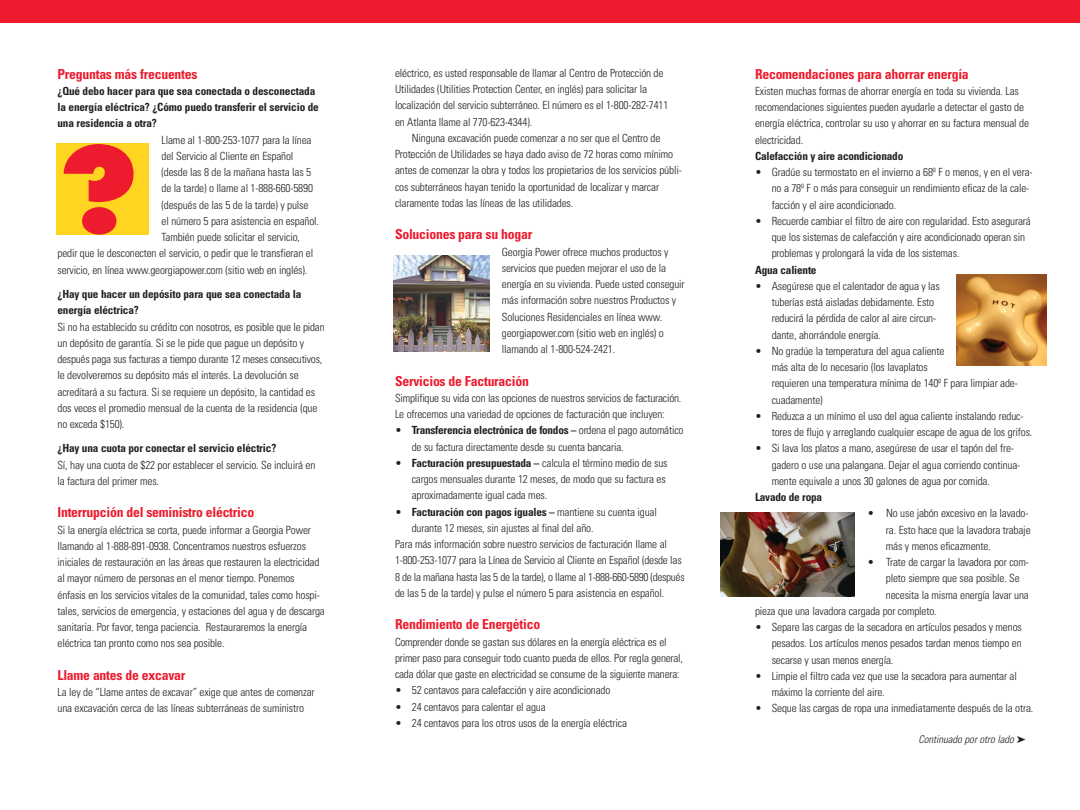
<style>
.page{position:relative;width:1080px;height:810px;background:#fff}
.page>*{position:absolute;margin:0;border:0;box-sizing:border-box;transform-origin:0 0}
.t1{font:800 109.62px "Futura";color:#ed1b2d;scale:1.05 1}
.t2{font:700 condensed 13.75px "Univers";letter-spacing:-.02em;color:#ed1b2d}
.t3{font:300 condensed 11.25px/16.2px "Univers";letter-spacing:-.015em;color:#231f20}
.t4{font:700 condensed 11.25px/16.2px "Univers";letter-spacing:-.015em;color:#231f20}
.t5{font:italic 300 condensed 10.62px "Univers";color:#231f20}
.s1{font-weight:700}
.s2{font-weight:300}
</style>
<div class="page">
<img style="left:956px;top:274px;width:90px;height:92px">
<img style="left:720px;top:512px;width:135px;height:84px">
<div style="left:56px;top:143px;width:93px;height:91px;background:#ffd521"></div>
<img style="left:394px;top:255px;width:95px;height:97px">
<div style="left:0;top:0;width:1080px;height:22px;background:#ed1b2d"></div>
<p class="t2" style="left:58px;top:69px;width:142px">Preguntas más frecuentes</p>
<p class="t4" style="left:58px;top:84px;width:263px">¿Qué debo hacer para que sea conectada o desconectada la energía eléctrica? ¿Cómo puedo transferir el servicio de una residencia a otra?</p>
<p class="t3" style="left:162px;top:133px;width:152px">Llame al 1-800-253-1077 para la línea</p>
<p class="t3" style="left:162px;top:149px;width:133px">del Servicio al Cliente en Español</p>
<p class="t3" style="left:162px;top:165px;width:151px">(desde las 8 de la mañana hasta las 5</p>
<p class="t3" style="left:162px;top:181px;width:153px">de la tarde) o llame al 1-888-660-5890</p>
<p class="t3" style="left:162px;top:198px;width:148px">(después de las 5 de la tarde) y pulse</p>
<p class="t3" style="left:162px;top:214px;width:159px">el número 5 para asistencia en español.</p>
<p class="t3" style="left:162px;top:230px;width:140px">También puede solicitar el servicio,</p>
<p class="t3" style="left:58px;top:246px;width:257px">pedir que le desconecten el servicio, o pedir que le transfieran el</p>
<p class="t3" style="left:58px;top:263px;width:251px">servicio, en línea www.georgiapower.com (sitio web en inglés).</p>
<p class="t4" style="left:58px;top:287px;width:245px">¿Hay que hacer un depósito para que sea conectada la energía eléctrica?</p>
<p class="t3" style="left:58px;top:320px;width:269px">Si no ha establecido su crédito con nosotros, es posible que le pidan un depósito de garantía. Si se le pide que pague un depósito y después paga sus facturas a tiempo durante 12 meses consecutivos, le devolveremos su depósito más el interés. La devolución se acreditará a su factura. Si se requiere un depósito, la cantidad es dos veces el promedio mensual de la cuenta de la residencia (que no exceda $150).</p>
<p class="t4" style="left:58px;top:441px;width:220px">¿Hay una cuota por conectar el servicio eléctric?</p>
<p class="t3" style="left:58px;top:458px;width:259px">Sí, hay una cuota de $22 por establecer el servicio. Se incluirá en la factura del primer mes.</p>
<p class="t2" style="left:58px;top:507px;width:198px">Interrupción del seministro eléctrico</p>
<p class="t3" style="left:58px;top:523px;width:269px">Si la energía eléctrica se corta, puede informar a Georgia Power llamando al 1-888-891-0938. Concentramos nuestros esfuerzos iniciales de restauración en las áreas que restauren la electricidad al mayor número de personas en el menor tiempo. Ponemos énfasis en los servicios vitales de la comunidad, tales como hospi&shy;tales, servicios de emergencia, y estaciones del agua y de descarga sanitaria. Por favor, tenga paciencia. Restauraremos la energía eléctrica tan pronto como nos sea posible.</p>
<p class="t2" style="left:58px;top:670px;width:129px">Llame antes de excavar</p>
<p class="t3" style="left:58px;top:685px;width:259px">La ley de “Llame antes de excavar” exige que antes de comenzar una excavación cerca de las líneas subterráneas de suministro</p>
<h1 class="t1" style="left:58px;top:144px;width:78px">?</h1>
<p class="t3" style="left:395px;top:66px;width:275px">eléctrico, es usted responsable de llamar al Centro de Protección de Utilidades (Utilities Protection Center, en inglés) para solicitar la localización del servicio subterráneo. El número es el 1-800-282-7411 en Atlanta llame al 770-623-4344).</p>
<p class="t3" style="left:395px;top:131px;width:288px;text-indent:17px">Ninguna excavación puede comenzar a no ser que el Centro de Protección de Utilidades se haya dado aviso de 72 horas como mínimo antes de comenzar la obra y todos los propietarios de los servicios públi&shy;cos subterráneos hayan tenido la oportunidad de localizar y marcar claramente todas las líneas de las utilidades.</p>
<p class="t2" style="left:395px;top:229px;width:139px">Soluciones para su hogar</p>
<p class="t3" style="left:502px;top:245px;width:184px">Georgia Power ofrece muchos productos y servicios que pueden mejorar el uso de la energía en su vivienda. Puede usted conseguir más información sobre nuestros Productos y Soluciones Residenciales en línea www. georgiapower.com (sitio web en inglés) o llamando al 1-800-524-2421.</p>
<p class="t2" style="left:395px;top:376px;width:135px">Servicios de Facturación</p>
<p class="t3" style="left:395px;top:391px;width:288px">Simplifique su vida con las opciones de nuestros servicios de facturación.<br>Le ofrecemos una variedad de opciones de facturación que incluyen:</p>
<p class="t3" style="left:412px;top:423px;width:273px;text-indent:-17px">• <span class="s1">Transferencia electrónica de fondos –</span> ordena el pago automático de su factura directamente desde su cuenta bancaria.</p>
<p class="t3" style="left:412px;top:456px;width:257px;text-indent:-17px">• <span class="s1">Facturación presupuestada –</span> calcula el término medio de sus cargos mensuales durante 12 meses, de modo que su factura es aproximadamente igual cada mes.</p>
<p class="t4" style="left:395px;top:505px;width:263px"><span class="s2">•</span> Facturación con pagos iguales – <span class="s2">mantiene su cuenta igual</span></p>
<p class="t3" style="left:412px;top:521px;width:183px">durante 12 meses, sin ajustes al final del año.</p>
<p class="t3" style="left:395px;top:537px;width:274px">Para más información sobre nuestro servicios de facturación llame al</p>
<p class="t3" style="left:395px;top:553px;width:288px">1-800-253-1077 para la Línea de Servicio al Cliente en Español (desde las</p>
<p class="t3" style="left:395px;top:570px;width:291px">8 de la mañana hasta las 5 de la tarde), o llame al 1-888-660-5890 (después</p>
<p class="t3" style="left:395px;top:586px;width:271px">de las 5 de la tarde) y pulse el número 5 para asistencia en español.</p>
<p class="t2" style="left:395px;top:619px;width:147px">Rendimiento de Energético</p>
<p class="t3" style="left:395px;top:635px;width:290px">Comprender donde se gastan sus dólares en la energía eléctrica es el primer paso para conseguir todo cuanto pueda de ellos. Por regla general, cada dólar que gaste en electricidad se consume de la siguiente manera:</p>
<p class="t3" style="left:395px;top:683px;width:217px">• 52 centavos para calefacción y aire acondicionado</p>
<p class="t3" style="left:395px;top:700px;width:152px">• 24 centavos para calentar el agua</p>
<p class="t3" style="left:395px;top:716px;width:234px">• 24 centavos para los otros usos de la energía eléctrica</p>
<p class="t2" style="left:755px;top:69px;width:215px">Recomendaciones para ahorrar energía</p>
<p class="t3" style="left:755px;top:84px;width:276px">Existen muchas formas de ahorrar energía en toda su vivienda. Las recomendaciones siguientes pueden ayudarle a detectar el gasto de energía eléctrica, controlar su uso y ahorrar en su factura mensual de electricidad.</p>
<p class="t4" style="left:755px;top:149px;width:150px">Calefacción y aire acondicionado</p>
<p class="t3" style="left:772px;top:165px;width:262px;text-indent:-17px">• Gradúe su termostato en el invierno a 68º F o menos, y en el vera&shy;no a 78º F o más para conseguir un rendimiento eficaz de la cale&shy;facción y el aire acondicionado.</p>
<p class="t3" style="left:772px;top:214px;width:261px;text-indent:-17px">• Recuerde cambiar el filtro de aire con regularidad. Esto asegurará que los sistemas de calefacción y aire acondicionado operan sin problemas y prolongará la vida de los sistemas.</p>
<p class="t4" style="left:755px;top:263px;width:63px">Agua caliente</p>
<p class="t3" style="left:772px;top:279px;width:170px;text-indent:-17px">• Asegúrese que el calentador de agua y las tuberías está aisladas debidamente. Esto reducirá la pérdida de calor al aire circun&shy;dante, ahorrándole energía.</p>
<p class="t3" style="left:772px;top:344px;width:248px;text-indent:-17px">• No gradúe la temperatura del agua caliente<br>más alta de lo necesario (los lavaplatos<br>requieren una temperatura mínima de 140º F para limpiar ade&shy;cuadamente)</p>
<p class="t3" style="left:772px;top:409px;width:262px;text-indent:-17px">• Reduzca a un mínimo el uso del agua caliente instalando reduc&shy;tores de flujo y arreglando cualquier escape de agua de los grifos.</p>
<p class="t3" style="left:772px;top:441px;width:250px;text-indent:-17px">• Si lava los platos a mano, asegúrese de usar el tapón del fre&shy;gadero o use una palangana. Dejar el agua corriendo continua&shy;mente equivale a unos 30 galones de agua por comida.</p>
<p class="t4" style="left:755px;top:490px;width:69px">Lavado de ropa</p>
<p class="t3" style="left:886px;top:506px;width:146px;text-indent:-18px">• No use jabón excesivo en la lavado&shy;ra. Esto hace que la lavadora trabaje más y menos eficazmente.</p>
<p class="t3" style="left:868px;top:555px;width:163px">• Trate de cargar la lavadora por com-</p>
<p class="t3" style="left:886px;top:571px;width:135px">pleto siempre que sea posible. Se</p>
<p class="t3" style="left:886px;top:588px;width:144px">necesita la misma energía lavar una</p>
<p class="t3" style="left:755px;top:604px;width:183px">pieza que una lavadora cargada por completo.</p>
<p class="t3" style="left:772px;top:620px;width:252px;text-align:justify;text-indent:-17px">• Separe las cargas de la secadora en artículos pesados y menos pesados. Los artículos menos pesados tardan menos tiempo en secarse y usan menos energía.</p>
<p class="t3" style="left:772px;top:669px;width:247px;text-indent:-17px">• Limpie el filtro cada vez que use la secadora para aumentar al máximo la corriente del aire.</p>
<p class="t3" style="left:755px;top:701px;width:280px">• Seque las cargas de ropa una inmediatamente después de la otra.</p>
<p class="t5" style="left:918px;top:735px;width:109px">Continuado por otro lado ➤</p>
</div>
